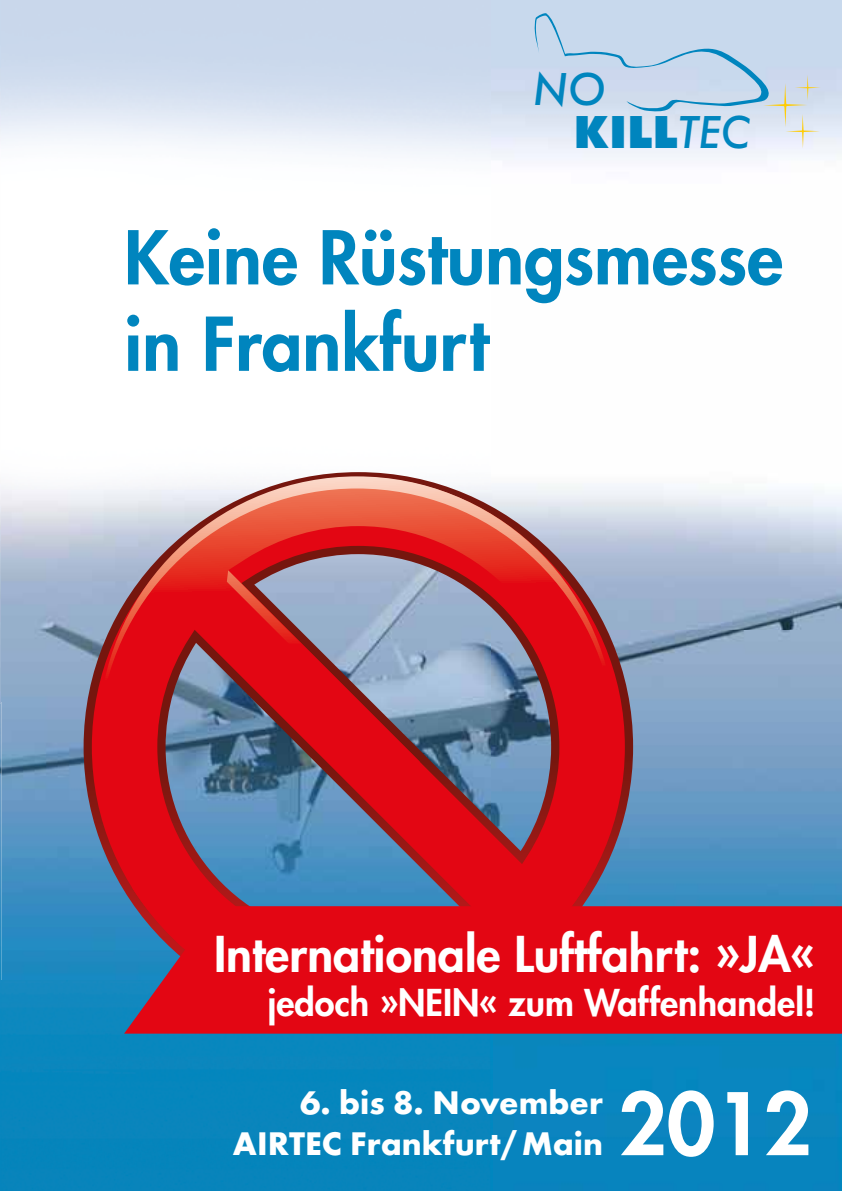
<style>
.page{position:relative;width:842px;height:1191px;background:#fff}
.page>*{position:absolute;margin:0;border:0;box-sizing:border-box;transform-origin:0 0}
.t1{font:800 83.6px "Futura";color:#fff}
.t2{font:800 72px/86.4px "Futura";color:#0085be}
.t3{font:800 48px "Futura";color:#fff}
.t4{font:800 48px "Futura T";color:#0085be}
.t5{font:italic 500 48px "Futura T";color:#0085be}
.t6{font:800 36px "Futura";color:#fff}
.t7{font:700 34px/40.8px "Futura T";color:#fff;text-align:right}
.s1{font-weight:500;font-style:italic}
</style>
<div class="page">
<img style="left:0;top:0;width:842px;height:1191px">
<svg style="left:84px;top:472px;width:549px;height:549px"></svg>
<svg style="left:92px;top:480px;width:533px;height:533px;background:#91506b"></svg>
<svg style="left:131px;top:884px;width:456px;height:22px;background:#8f4665"></svg>
<svg style="left:102px;top:477px;width:514px;height:286px;background:#8a4c61"></svg>
<svg style="left:101px;top:476px;width:513px;height:239px;background:#c76e74"></svg>
<svg style="left:227px;top:570px;width:193px;height:192px;background:#a95c6f"></svg>
<div style="left:124px;top:906px;width:718px;height:127px;background:#e30613"></div>
<svg style="left:534px;top:12px;width:287px;height:136px;background:#cadaec"></svg>
<h3 class="t5" style="left:533px;top:61px;width:74px">NO</h3>
<h3 class="t4" style="left:574px;top:103px;width:178px">KILL<span class="s1">TEC</span></h3>
<h2 class="t2" style="left:124px;top:213px;width:660px">Keine Rüstungsmesse in Frankfurt</h2>
<h3 class="t3" style="left:214px;top:922px;width:603px">Internationale Luftfahrt: »JA«</h3>
<p class="t6" style="left:267px;top:978px;width:550px">jedoch »NEIN« zum Waffenhandel!</p>
<p class="t7" style="left:233px;top:1082px;width:372px">6. bis 8. November<br>AIRTEC Frankfurt/ Main</p>
<h1 class="t1" style="left:618px;top:1068px;width:195px">2012</h1>
</div>
